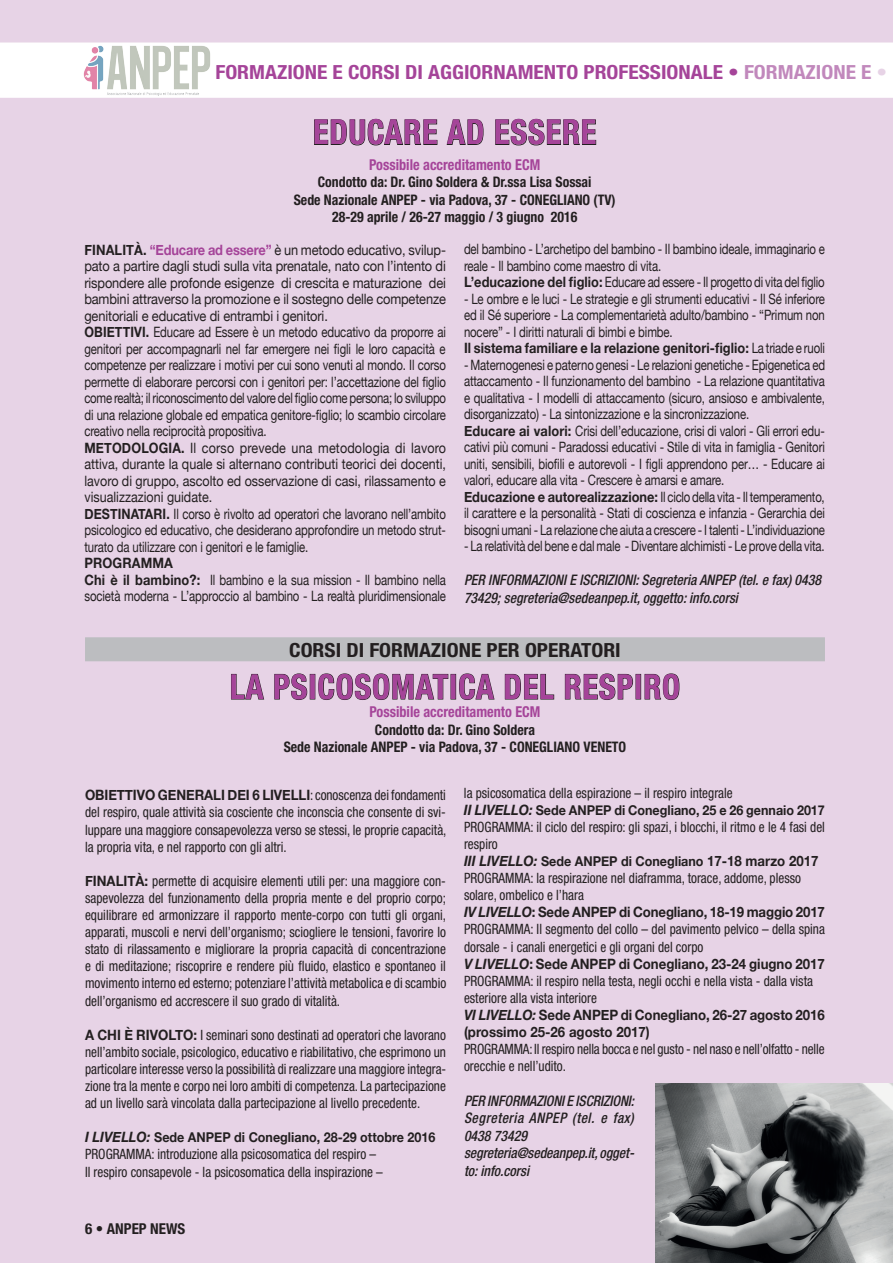
<style>
.page{position:relative;width:893px;height:1263px;background:#e7d3e6}
.page>*{position:absolute;margin:0;border:0;box-sizing:border-box;transform-origin:0 0}
.t1{font:700 condensed 34.5px "Helvetica Neue";letter-spacing:.03em;color:#a54499;scale:.93 1}
.t2{font:700 condensed 19.5px "Helvetica Neue";color:#a54499;scale:1.1 1}
.t3{font:700 condensed 19.5px "Helvetica Neue";color:#231f20;scale:1.1 1}
.t4{font:700 condensed 19.5px "Helvetica Neue";color:#c188bc;scale:1.1 1}
.t5{font:700 condensed 15px "Helvetica Neue";color:#a54499;scale:.95 1}
.t6{font:700 condensed 15px "Helvetica Neue";color:#231f20}
.t7{font:italic 500 condensed 14.55px/17.4px "Helvetica Neue";color:#231f20;scale:.95 1}
.t8{font:700 condensed 14.55px/17.4px "Helvetica Neue";color:#231f20;scale:.95 1}
.t9{font:condensed 14.25px/17.1px "Helvetica Neue";color:#231f20;scale:.93 1}
.t10{font:14.25px/16.5px "Helvetica Neue";letter-spacing:-.01em;color:#231f20;scale:.8 1}
.t11{font:14.25px/16.5px "Helvetica Neue";letter-spacing:-.01em;color:#231f20;scale:.9 1}
.t12{font:700 13.5px "Helvetica Neue";color:#231f20;scale:.93 1}
.s1{color:#c188bc}
.s2{color:#e7d3e6}
.s3{font-weight:700}
.s4{font-weight:700;color:#a54499}
.s5{font-weight:700;font-stretch:normal}
.s6{font-style:italic;font-size:14.25px}
.s7{font-size:14.25px}
.s8{font-weight:700;font-style:italic;font-stretch:normal}
</style>
<div class="page">
<div style="left:0;top:43px;width:893px;height:55px;background:#fff"></div>
<img style="left:83px;top:44px;width:129px;height:52px">
<svg style="left:314px;top:69px;width:124px;height:77px"></svg>
<svg style="left:446px;top:119px;width:38px;height:26px"></svg>
<svg style="left:495px;top:69px;width:102px;height:77px"></svg>
<div style="left:85px;top:637px;width:740px;height:24px;background:#bcbdc0"></div>
<svg style="left:231px;top:673px;width:34px;height:27px"></svg>
<svg style="left:274px;top:673px;width:34px;height:27px"></svg>
<div style="left:310px;top:674px;width:5px;height:25px;border:1px solid #231f20"></div>
<svg style="left:318px;top:673px;width:131px;height:27px"></svg>
<div style="left:451px;top:674px;width:5px;height:25px;border:1px solid #231f20"></div>
<svg style="left:459px;top:673px;width:36px;height:27px"></svg>
<svg style="left:504px;top:673px;width:51px;height:27px"></svg>
<svg style="left:564px;top:637px;width:69px;height:63px"></svg>
<div style="left:636px;top:674px;width:5px;height:25px;border:1px solid #231f20"></div>
<svg style="left:644px;top:637px;width:36px;height:63px"></svg>
<img style="left:655px;top:1083px;width:238px;height:180px">
<h2 class="t2" style="left:215px;top:60px;width:12px">form</h2>
<h2 class="t2" style="left:265px;top:60px;width:170px">azione e corsi di aggior</h2>
<h2 class="t2" style="left:493px;top:60px;width:240px">namento professionale • <span class="s1">form</span></h2>
<h2 class="t4" style="left:794px;top:60px;width:87px">azione e <span class="s2">•</span></h2>
<h1 class="t1" style="left:313px;top:111px;width:306px">educare ad essere</h1>
<p class="t5" style="left:369px;top:156px;width:182px">Possibile accreditamento ECM</p>
<p class="t8" style="left:294px;top:173px;width:315px;text-indent:24px">Condotto da: Dr. Gino Soldera &amp; Dr.ssa Lisa Sossai<br>Sede Nazionale ANPEP</p>
<p class="t8" style="left:332px;top:191px;width:300px;text-indent:89px">- via Padova, 37 - CONEGLIANO (TV)<br>28-29 aprile / 26-27 maggio / 3 giugno 2016</p>
<p class="t11" style="left:84px;top:240px;width:403px"><span class="s3">FINALITÀ.</span> <span class="s4">“Educare ad essere”</span> è un metodo educativo, svilup&shy;pato a partire dagli studi sulla vita prenatale, nato con l’intento di rispondere alle profonde esigenze di crescita e maturazione dei bambini attraverso la promozione e il sostegno delle competenze genitoriali e educative di entrambi i genitori.<br><span class="s3">OBIETTIVI.</span> Educare ad Essere è un metodo educativo da proporre ai genitori per accompagnarli nel far emergere nei figli le loro capacità e competenze per realizzare i motivi per cui sono venuti al mondo. Il corso permette di elaborare percorsi con i genitori per: l’accettazione del figlio come realtà; il riconoscimento del valore del figlio come persona; lo sviluppo di una relazione globale ed empatica genitore-figlio; lo scambio circolare creativo nella reciprocità propositiva.<br><span class="s3">METODOLOGIA.</span> Il corso prevede una metodologia di lavoro attiva, durante la quale si alternano contributi teorici dei docenti, lavoro di gruppo, ascolto ed osservazione di casi, rilassamento e visualizzazioni guidate.<br><span class="s3">DESTINATARI.</span> Il corso è rivolto ad operatori che lavorano nell’ambito psicologico ed educativo, che desiderano approfondire un metodo strut&shy;turato da utilizzare con i genitori e le famiglie.</p>
<p class="t10" style="left:84px;top:554px;width:453px"><span class="s3">PROGRAMMA<br>Chi è il bambino?:</span> Il bambino e la sua mission - Il bambino nella società moderna - L’approccio al bambino - La realtà pluridimensionale</p>
<h2 class="t3" style="left:289px;top:638px;width:303px">CORSI DI FORMAZIONE PER OPERATORI</h2>
<h1 class="t1" style="left:230px;top:666px;width:486px">LA PSICOSOMATICA DEL RESPIRO</h1>
<p class="t5" style="left:369px;top:703px;width:182px">Possibile accreditamento ECM</p>
<p class="t8" style="left:284px;top:720px;width:266px;text-indent:91px">Condotto da: Dr. Gino Soldera<br>Sede Nazionale ANPEP</p>
<p class="t10" style="left:464px;top:240px;width:453px">del bambino - L’archetipo del bambino - Il bambino ideale, immaginario e reale - Il bambino come maestro di vita.<br><span class="s3">L’educazione del figlio:</span> Educare ad essere - Il progetto di vita del figlio</p>
<p class="t10" style="left:464px;top:289px;width:453px">- Le ombre e le luci - Le strategie e gli strumenti educativi - Il Sé inferiore ed il Sé superiore - La complementarietà adulto/bambino - “Primum non nocere” - I diritti naturali di bimbi e bimbe.<br><span class="s3">Il sistema familiare e la relazione genitori-figlio:</span> La triade e ruoli</p>
<p class="t10" style="left:464px;top:355px;width:453px">- Maternogenesi e paterno genesi - Le relazioni genetiche - Epigenetica ed attaccamento - Il funzionamento del bambino - La relazione quantitativa e qualitativa - I modelli di attaccamento (sicuro, ansioso e ambivalente, disorganizzato) - La sintonizzazione e la sincronizzazione.<br><span class="s3">Educare ai valori:</span> Crisi dell’educazione, crisi di valori - Gli errori edu&shy;cativi più comuni - Paradossi educativi - Stile di vita in famiglia - Genitori uniti, sensibili, biofili e autorevoli - I figli apprendono per… - Educare ai valori, educare alla vita - Crescere è amarsi e amare.<br><span class="s3">Educazione e autorealizzazione:</span> Il ciclo della vita - Il temperamento, il carattere e la personalità - Stati di coscienza e infanzia - Gerarchia dei bisogni umani - La relazione che aiuta a crescere - I talenti - L’individuazione</p>
<p class="t10" style="left:464px;top:537px;width:452px">- La relatività del bene e dal male - Diventare alchimisti - Le prove della vita.</p>
<p class="t7" style="left:464px;top:571px;width:377px">PER INFORMAZIONI E ISCRIZIONI: Segreteria ANPEP (tel. e fax) 0438<br>73429; segreteria@sedeanpep.it, oggetto: info.corsi</p>
<p class="t8" style="left:411px;top:738px;width:228px">- via Padova, 37 - CONEGLIANO VENETO</p>
<p class="t9" style="left:85px;top:787px;width:390px;text-align:justify"><span class="s5">OBIETTIVO GENERALI DEI 6 LIVELLI</span>: conoscenza dei fondamenti del respiro, quale attività sia cosciente che inconscia che consente di svi&shy;luppare una maggiore consapevolezza verso se stessi, le proprie capacità, la propria vita, e nel rapporto con gli altri.</p>
<p class="t9" style="left:85px;top:872px;width:390px;text-align:justify"><span class="s5">FINALITÀ:</span> permette di acquisire elementi utili per: una maggiore con&shy;sapevolezza del funzionamento della propria mente e del proprio corpo; equilibrare ed armonizzare il rapporto mente-corpo con tutti gli organi, apparati, muscoli e nervi dell’organismo; sciogliere le tensioni, favorire lo stato di rilassamento e migliorare la propria capacità di concentrazione e di meditazione; riscoprire e rendere più fluido, elastico e spontaneo il movimento interno ed esterno; potenziare l’attività metabolica e di scambio dell’organismo ed accrescere il suo grado di vitalità.</p>
<p class="t9" style="left:85px;top:1026px;width:390px;text-align:justify"><span class="s5">A CHI È RIVOLTO:</span> I seminari sono destinati ad operatori che lavorano nell’ambito sociale, psicologico, educativo e riabilitativo, che esprimono un particolare interesse verso la possibilità di realizzare una maggiore integra&shy;zione tra la mente e corpo nei loro ambiti di competenza. La partecipazione ad un livello sarà vincolata dalla partecipazione al livello precedente.</p>
<p class="t12" style="left:85px;top:1125px;width:378px"><span class="s6">I LIVELLO:</span> Sede ANPEP di Conegliano, 28-29 ottobre 2016</p>
<p class="t9" style="left:85px;top:1146px;width:9px">PROGRA</p>
<p class="t9" style="left:464px;top:784px;width:290px">la psicosomatica della espirazione – il respiro integrale</p>
<p class="t12" style="left:464px;top:798px;width:390px"><span class="s6">II LIVELLO:</span> Sede ANPEP di Conegliano, 25 e 26 gennaio 2017</p>
<p class="t9" style="left:464px;top:818px;width:9px">PROGRA</p>
<p class="t9" style="left:505px;top:818px;width:345px">MMA: il ciclo del respiro: gli spazi, i blocchi, il ritmo e le 4 fasi del</p>
<p class="t9" style="left:464px;top:835px;width:38px">respiro</p>
<p class="t12" style="left:464px;top:849px;width:383px"><span class="s6">III LIVELLO:</span> Sede ANPEP di Conegliano <span class="s7">17-18 marzo 2017</span></p>
<p class="t9" style="left:464px;top:869px;width:9px">PROGRA</p>
<p class="t9" style="left:464px;top:869px;width:390px;text-indent:41px">MMA: la respirazione nel diaframma, torace, addome, plesso solare, ombelico e l’hara<br><span class="s8">IV LIVELLO</span><span class="s5">: Sede ANPEP di Conegliano, 18-19 maggio 2017<br></span>PROGRA</p>
<p class="t9" style="left:464px;top:921px;width:390px;text-indent:41px">MMA: Il segmento del collo – del pavimento pelvico – della spina dorsale - i canali energetici e gli organi del corpo<br><span class="s8">V LIVELLO</span><span class="s5">: Sede ANPEP di Conegliano, 23-24 giugno 2017<br></span>PROGRA</p>
<p class="t9" style="left:464px;top:972px;width:390px;text-indent:41px">MMA: il respiro nella testa, negli occhi e nella vista - dalla vista esteriore alla vista interiore<br><span class="s8">VI LIVELLO:</span> <span class="s5">Sede ANPEP di Conegliano, 26-27 agosto 2016 (prossimo 25-26 agosto 2017)</span></p>
<p class="t9" style="left:464px;top:1040px;width:9px">PROGRA</p>
<p class="t9" style="left:464px;top:1040px;width:389px;text-indent:41px">MMA: Il respiro nella bocca e nel gusto - nel naso e nell’olfatto - nelle orecchie e nell’udito.</p>
<p class="t7" style="left:464px;top:1092px;width:181px">PER INFORMAZIONI E ISCRIZIONI:<br>Segreteria ANPEP (tel. e fax)<br>0438 73429 segreteria@sedeanpep.it, ogget&shy;to: info.corsi</p>
<p class="t9" style="left:85px;top:1146px;width:322px;text-indent:41px">MMA: introduzione alla psicosomatica del respiro –<br>Il respiro consapevole - la psicosomatica della inspirazione –</p>
<p class="t6" style="left:84px;top:1220px;width:102px">6 • anpep news</p>
</div>
